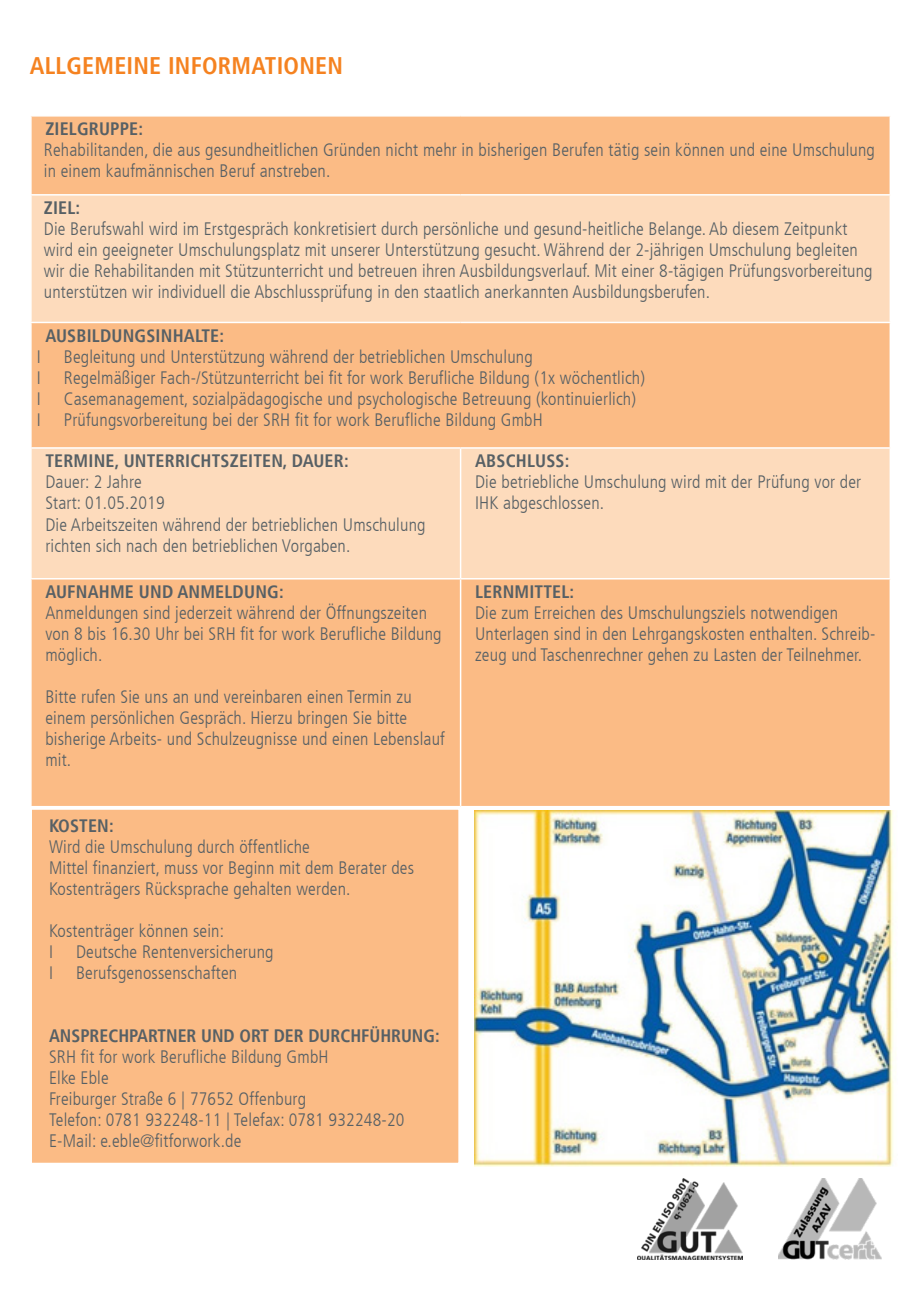
<style>
.page{position:relative;width:919px;height:1289px;background:#fff}
.page>*{position:absolute;margin:0;border:0;box-sizing:border-box;transform-origin:0 0}
._02_SRH_BR_Poster_A4{font:700 condensed 24px "Frutiger LT";letter-spacing:.01em;color:#f58220}
._02_SRH_BR_Poster_A4-2{font:300 condensed 18px/21px "Frutiger LT";letter-spacing:.01em;color:#576065}
._02_SRH_BR_Poster_A4-3{font:700 condensed 18px "Frutiger LT";letter-spacing:.01em;color:#576065}
</style>
<div class="page">
<div style="left:32px;top:117px;width:857px;height:689px;background:#fbbb85"></div>
<svg style="left:32px;top:195px;width:857px;height:383px;fill:#fddbbc"></svg>
<hr style="left:30px;top:194px;width:430px;height:1px;background:#fff">
<hr style="left:460px;top:194px;width:431px;height:1px;background:#fff">
<hr style="left:30px;top:322px;width:430px;height:1px;background:#fff">
<hr style="left:460px;top:322px;width:431px;height:1px;background:#fff">
<hr style="left:30px;top:447px;width:430px;height:1px;background:#fff">
<hr style="left:460px;top:447px;width:431px;height:1px;background:#fff">
<hr style="left:460px;top:448px;width:1px;height:130px;background:#fff">
<hr style="left:30px;top:578px;width:430px;height:1px;background:#fff">
<hr style="left:460px;top:578px;width:431px;height:1px;background:#fff">
<hr style="left:460px;top:579px;width:1px;height:227px;background:#fff">
<div style="left:31px;top:809px;width:428px;height:354px;background:#fbbb85"></div>
<div style="left:30px;top:808px;width:430px;height:356px;border:2px solid #fff"></div>
<img style="left:474px;top:810px;width:420px;height:356px">
<img style="left:637px;top:1178px;width:105px;height:81px">
<img style="left:778px;top:1178px;width:103px;height:81px">
<p class="_02_SRH_BR_Poster_A4" style="left:30px;top:52px;width:315px">ALLGEMEINE INFORMATIONEN</p>
<p class="_02_SRH_BR_Poster_A4-3" style="left:45px;top:118px;width:99px">ZIELGRUPPE:</p>
<p class="_02_SRH_BR_Poster_A4-2" style="left:44px;top:140px;width:832px">Rehabilitanden, die aus gesundheitlichen Gründen nicht mehr in bisherigen Berufen tätig sein können und eine Umschulung in einem kaufmännischen Beruf anstreben.</p>
<p class="_02_SRH_BR_Poster_A4-3" style="left:44px;top:197px;width:38px">ZIEL:</p>
<p class="_02_SRH_BR_Poster_A4-2" style="left:44px;top:219px;width:830px">Die Berufswahl wird im Erstgespräch konkretisiert durch persönliche und gesund-heitliche Belange. Ab diesem Zeitpunkt wird ein geeigneter Umschulungsplatz mit unserer Unterstützung gesucht. Während der 2-jährigen Umschulung begleiten wir die Rehabilitanden mit Stützunterricht und betreuen ihren Ausbildungsverlauf. Mit einer 8-tägigen Prüfungsvorbereitung unterstützen wir individuell die Abschlussprüfung in den staatlich anerkannten Ausbildungsberufen.</p>
<p class="_02_SRH_BR_Poster_A4-3" style="left:45px;top:325px;width:180px">AUSBILDUNGSINHALTE:</p>
<p class="_02_SRH_BR_Poster_A4-2" style="left:37px;top:346px;width:5px">I</p>
<p class="_02_SRH_BR_Poster_A4-2" style="left:64px;top:346px;width:470px">Begleitung und Unterstützung während der betrieblichen Umschulung</p>
<p class="_02_SRH_BR_Poster_A4-2" style="left:37px;top:367px;width:5px">I</p>
<p class="_02_SRH_BR_Poster_A4-2" style="left:64px;top:367px;width:582px">Regelmäßiger Fach-/Stützunterricht bei fit for work Berufliche Bildung (1x wöchentlich)</p>
<p class="_02_SRH_BR_Poster_A4-2" style="left:37px;top:388px;width:5px">I</p>
<p class="_02_SRH_BR_Poster_A4-2" style="left:64px;top:388px;width:573px">Casemanagement, sozialpädagogische und psychologische Betreuung (kontinuierlich)</p>
<p class="_02_SRH_BR_Poster_A4-2" style="left:37px;top:409px;width:5px">I</p>
<p class="_02_SRH_BR_Poster_A4-2" style="left:64px;top:409px;width:480px">Prüfungsvorbereitung bei der SRH fit for work Berufliche Bildung GmbH</p>
<p class="_02_SRH_BR_Poster_A4-3" style="left:45px;top:450px;width:305px">TERMINE, UNTERRICHTSZEITEN, DAUER:</p>
<p class="_02_SRH_BR_Poster_A4-2" style="left:45px;top:472px;width:98px">Dauer: 2 Jahre</p>
<p class="_02_SRH_BR_Poster_A4-2" style="left:45px;top:493px;width:121px">Start: 01.05.2019</p>
<p class="_02_SRH_BR_Poster_A4-2" style="left:45px;top:514px;width:381px">Die Arbeitszeiten während der betrieblichen Umschulung richten sich nach den betrieblichen Vorgaben.</p>
<p class="_02_SRH_BR_Poster_A4-3" style="left:475px;top:450px;width:96px">ABSCHLUSS:</p>
<p class="_02_SRH_BR_Poster_A4-2" style="left:475px;top:472px;width:387px">Die betriebliche Umschulung wird mit der Prüfung vor der<br>IHK abgeschlossen.</p>
<p class="_02_SRH_BR_Poster_A4-3" style="left:45px;top:581px;width:240px">AUFNAHME UND ANMELDUNG:</p>
<p class="_02_SRH_BR_Poster_A4-2" style="left:45px;top:603px;width:397px">Anmeldungen sind jederzeit während der Öffnungszeiten von 8 bis 16.30 Uhr bei SRH fit for work Berufliche Bildung möglich.</p>
<p class="_02_SRH_BR_Poster_A4-2" style="left:45px;top:687px;width:401px">Bitte rufen Sie uns an und vereinbaren einen Termin zu einem persönlichen Gespräch. Hierzu bringen Sie bitte bisherige Arbeits- und Schulzeugnisse und einen Lebenslauf mit.</p>
<p class="_02_SRH_BR_Poster_A4-3" style="left:49px;top:814px;width:66px">KOSTEN:</p>
<p class="_02_SRH_BR_Poster_A4-2" style="left:49px;top:836px;width:262px">Wird die Umschulung durch öffentliche</p>
<p class="_02_SRH_BR_Poster_A4-2" style="left:49px;top:857px;width:366px">Mittel finanziert, muss vor Beginn mit dem Berater des<br>Kostenträgers Rücksprache gehalten werden.</p>
<p class="_02_SRH_BR_Poster_A4-2" style="left:49px;top:920px;width:177px">Kostenträger können sein:</p>
<p class="_02_SRH_BR_Poster_A4-2" style="left:49px;top:941px;width:5px">I</p>
<p class="_02_SRH_BR_Poster_A4-2" style="left:76px;top:941px;width:199px">Deutsche Rentenversicherung</p>
<p class="_02_SRH_BR_Poster_A4-2" style="left:49px;top:962px;width:5px">I</p>
<p class="_02_SRH_BR_Poster_A4-2" style="left:76px;top:962px;width:163px">Berufsgenossenschaften</p>
<p class="_02_SRH_BR_Poster_A4-3" style="left:49px;top:1024px;width:392px">ANSPRECHPARTNER UND ORT DER DURCHFÜHRUNG:</p>
<p class="_02_SRH_BR_Poster_A4-2" style="left:49px;top:1046px;width:281px">SRH fit for work Berufliche Bildung GmbH</p>
<p class="_02_SRH_BR_Poster_A4-2" style="left:49px;top:1067px;width:61px">Elke Eble</p>
<p class="_02_SRH_BR_Poster_A4-2" style="left:49px;top:1088px;width:258px">Freiburger Straße 6 | 77652 Offenburg</p>
<p class="_02_SRH_BR_Poster_A4-2" style="left:49px;top:1109px;width:357px">Telefon: 0781 932248-11 | Telefax: 0781 932248-20</p>
<p class="_02_SRH_BR_Poster_A4-2" style="left:49px;top:1130px;width:194px">E-Mail: e.eble@fitforwork.de</p>
<p class="_02_SRH_BR_Poster_A4-3" style="left:475px;top:581px;width:101px">LERNMITTEL:</p>
<p class="_02_SRH_BR_Poster_A4-2" style="left:475px;top:603px;width:402px">Die zum Erreichen des Umschulungsziels notwendigen<br>Unterlagen sind in den Lehrgangskosten enthalten. Schreib&shy;zeug und Taschenrechner gehen zu Lasten der Teilnehmer.</p>
</div>
